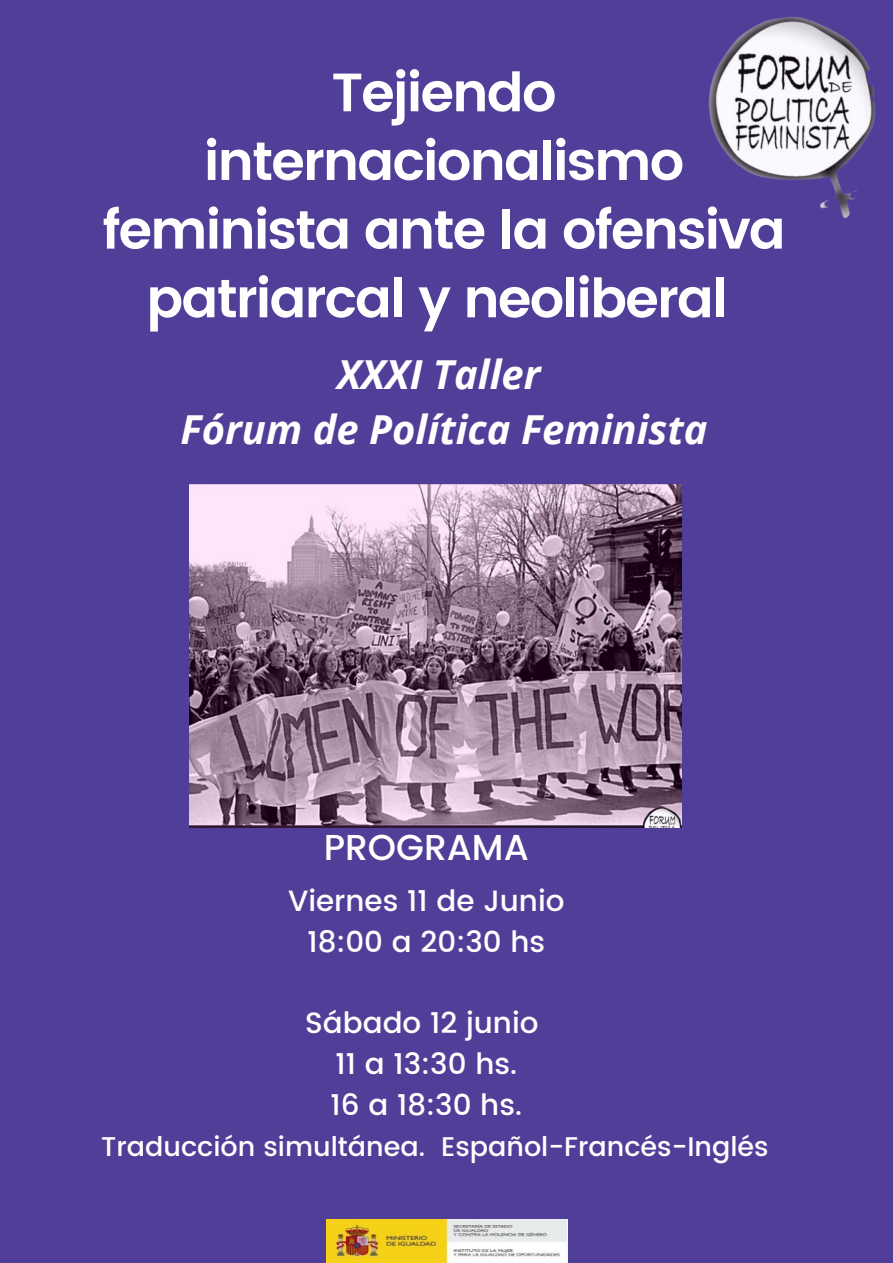
<style>
.page{position:relative;width:893px;height:1263px;background:#513e98}
.page>*{position:absolute;margin:0;border:0;box-sizing:border-box;transform-origin:0 0}
.t1{font:600 54px/68.6px "Poppins";letter-spacing:-.035em;color:#fff;text-align:center}
.t2{font:italic 700 39.97px "Open Sans";color:#fff}
.t3{font:500 36px "Poppins";color:#fff}
.t4{font:500 29.33px "Poppins";color:#fff}
.t5{font:500 27px "Poppins";color:#fff}
</style>
<div class="page">
<img style="left:709px;top:17px;width:167px;height:202px">
<img style="left:189px;top:485px;width:492px;height:343px">
<img style="left:326px;top:1219px;width:241px;height:44px">
<p class="t1" style="left:102px;top:58px;width:685px">Tejiendo internacionalismo feminista ante la ofensiva patriarcal y neoliberal</p>
<p class="t2" style="left:337px;top:346px;width:205px">XXXI Taller</p>
<p class="t2" style="left:181px;top:402px;width:528px">Fórum de Política Feminista</p>
<p class="t3" style="left:324px;top:826px;width:206px">PROGRAMA</p>
<p class="t4" style="left:288px;top:883px;width:278px">Viernes 11 de Junio</p>
<p class="t4" style="left:307px;top:924px;width:239px">18:00 a 20:30 hs</p>
<p class="t4" style="left:305px;top:1006px;width:235px">Sábado 12 junio</p>
<p class="t4" style="left:335px;top:1047px;width:183px">11 a 13:30 hs.</p>
<p class="t4" style="left:330px;top:1087px;width:193px">16 a 18:30 hs.</p>
<p class="t5" style="left:101px;top:1131px;width:669px">Traducción simultánea. Español-Francés-Inglés</p>
</div>
